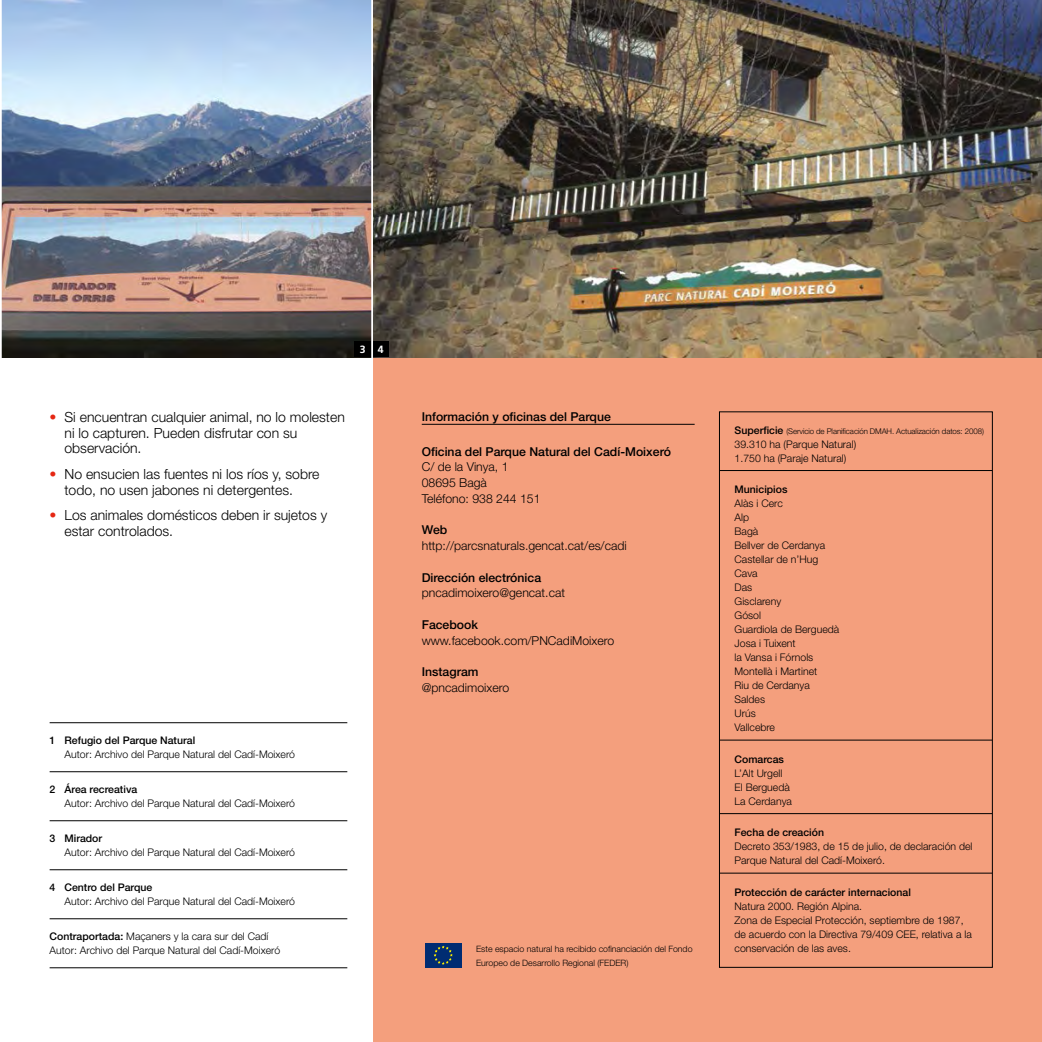
<style>
.page{position:relative;width:1042px;height:1042px;background:#fff}
.page>*{position:absolute;margin:0;border:0;box-sizing:border-box;transform-origin:0 0}
.t1{font:300 14px/15.8px "Helvetica Neue LT Std";color:#000}
.t2{font:300 12.25px/15.8px "Helvetica Neue LT Std";color:#000}
.t3{font:500 12.25px "Helvetica Neue LT Std";color:#000}
.t4{font:300 10.5px/14px "Helvetica Neue LT Std";color:#000}
.t5{font:500 10.5px "Helvetica Neue LT Std";color:#000}
.t6{font:700 10.5px "Frutiger LT Std";color:#fff}
.t7{font:300 8.75px/14px "Helvetica Neue LT Std";color:#000}
.t8{font:300 7.88px "Helvetica Neue LT Std";letter-spacing:-.01em;color:#000}
.s1{color:#e52713}
.s2{font-weight:500}
.s3{font-weight:500;font-size:10.5px}
</style>
<div class="page">
<div style="left:372px;top:335px;width:670px;height:707px;background:#f49f7d"></div>
<hr style="left:50px;top:722px;width:297px;height:1px;background:#000">
<hr style="left:50px;top:771px;width:297px;height:1px;background:#000">
<hr style="left:50px;top:820px;width:297px;height:1px;background:#000">
<hr style="left:50px;top:869px;width:297px;height:1px;background:#000">
<hr style="left:50px;top:918px;width:297px;height:1px;background:#000">
<hr style="left:50px;top:967px;width:297px;height:1px;background:#000">
<img style="left:373px;top:0;width:669px;height:357px">
<img style="left:2px;top:0;width:369px;height:357px">
<hr style="left:720px;top:470px;width:272px;height:1px;background:#000">
<hr style="left:720px;top:740px;width:272px;height:1px;background:#000">
<hr style="left:720px;top:813px;width:272px;height:1px;background:#000">
<hr style="left:720px;top:873px;width:272px;height:1px;background:#000">
<div style="left:719px;top:412px;width:273px;height:555px;border:1px solid #000"></div>
<hr style="left:422px;top:424px;width:272px;height:1px;background:#000">
<div style="left:425px;top:943px;width:36px;height:24px;background:#002c72"></div>
<svg style="left:434px;top:945px;width:19px;height:19px"></svg>
<div style="left:354px;top:341px;width:17px;height:16px;background:#000"></div>
<div style="left:373px;top:341px;width:16px;height:16px;background:#000"></div>
<hr style="left:371px;top:0;width:2px;height:1042px;background:#fff">
<p class="t6" style="left:360px;top:343px;width:25px">3 4</p>
<h1 class="t1" style="left:64px;top:409px;width:282px;text-indent:-15px"><span class="s1">•</span> Si encuentran cualquier animal, no lo molesten ni lo capturen. Pueden disfrutar con su observación.</h1>
<h1 class="t1" style="left:64px;top:466px;width:256px;text-indent:-15px"><span class="s1">•</span> No ensucien las fuentes ni los ríos y, sobre todo, no usen jabones ni detergentes.</h1>
<h1 class="t1" style="left:64px;top:507px;width:264px;text-indent:-15px"><span class="s1">•</span> Los animales domésticos deben ir sujetos y estar controlados.</h1>
<p class="t5" style="left:50px;top:733px;width:147px">1 Refugio del Parque Natural</p>
<p class="t4" style="left:64px;top:746px;width:232px">Autor: Archivo del Parque Natural del Cadí-Moixeró</p>
<p class="t5" style="left:50px;top:782px;width:89px">2 Área recreativa</p>
<p class="t4" style="left:64px;top:795px;width:232px">Autor: Archivo del Parque Natural del Cadí-Moixeró</p>
<p class="t5" style="left:50px;top:831px;width:54px">3 Mirador</p>
<p class="t4" style="left:64px;top:844px;width:232px">Autor: Archivo del Parque Natural del Cadí-Moixeró</p>
<p class="t5" style="left:50px;top:880px;width:104px">4 Centro del Parque</p>
<p class="t4" style="left:64px;top:893px;width:232px">Autor: Archivo del Parque Natural del Cadí-Moixeró</p>
<p class="t4" style="left:50px;top:928px;width:232px"><span class="s2">Contraportada:</span> Maçaners y la cara sur del Cadí<br>Autor: Archivo del Parque Natural del Cadí-Moixeró</p>
<p class="t3" style="left:422px;top:409px;width:191px">Información y oficinas del Parque</p>
<p class="t3" style="left:422px;top:444px;width:251px">Oficina del Parque Natural del Cadí-Moixeró</p>
<p class="t2" style="left:422px;top:459px;width:120px">C/ de la Vinya, 1<br>08695 Bagà<br>Teléfono: 938 244 151</p>
<p class="t3" style="left:422px;top:523px;width:27px">Web</p>
<p class="t2" style="left:422px;top:537px;width:206px">http://parcsnaturals.gencat.cat/es/cadi</p>
<p class="t3" style="left:422px;top:570px;width:121px">Dirección electrónica</p>
<p class="t2" style="left:422px;top:585px;width:145px">pncadimoixero@gencat.cat</p>
<p class="t3" style="left:422px;top:617px;width:58px">Facebook</p>
<p class="t2" style="left:422px;top:632px;width:194px">www.facebook.com/PNCadiMoixero</p>
<p class="t3" style="left:422px;top:664px;width:58px">Instagram</p>
<p class="t2" style="left:422px;top:679px;width:89px">@pncadimoixero</p>
<p class="t7" style="left:476px;top:941px;width:218px">Este espacio natural ha recibido cofinanciación del Fondo<br>Europeo de Desarrollo Regional (FEDER)</p>
<p class="t8" style="left:734px;top:426px;width:251px"><span class="s3">Superficie</span> (Servicio de Planificación DMAH. Actualización datos: 2008)</p>
<p class="t4" style="left:734px;top:436px;width:123px">39.310 ha (Parque Natural)<br>1.750 ha (Paraje Natural)</p>
<p class="t5" style="left:734px;top:483px;width:54px">Municipios</p>
<p class="t4" style="left:734px;top:496px;width:106px">Alàs i Cerc<br>Alp<br>Bagà<br>Bellver de Cerdanya<br>Castellar de n’Hug<br>Cava<br>Das<br>Gisclareny<br>Gósol<br>Guardiola de Berguedà<br>Josa i Tuixent<br>la Vansa i Fórnols<br>Montellà i Martinet<br>Riu de Cerdanya<br>Saldes<br>Urús<br>Vallcebre</p>
<p class="t5" style="left:734px;top:752px;width:51px">Comarcas</p>
<p class="t4" style="left:734px;top:765px;width:59px">L’Alt Urgell<br>El Berguedà<br>La Cerdanya</p>
<p class="t5" style="left:734px;top:826px;width:91px">Fecha de creación</p>
<p class="t4" style="left:734px;top:839px;width:239px">Decreto 353/1983, de 15 de julio, de declaración del<br>Parque Natural del Cadí-Moixeró.</p>
<p class="t5" style="left:734px;top:885px;width:178px">Protección de carácter internacional</p>
<p class="t4" style="left:734px;top:898px;width:239px">Natura 2000. Región Alpina.<br>Zona de Especial Protección, septiembre de 1987, de acuerdo con la Directiva 79/409 CEE, relativa a la conservación de las aves.</p>
</div>
